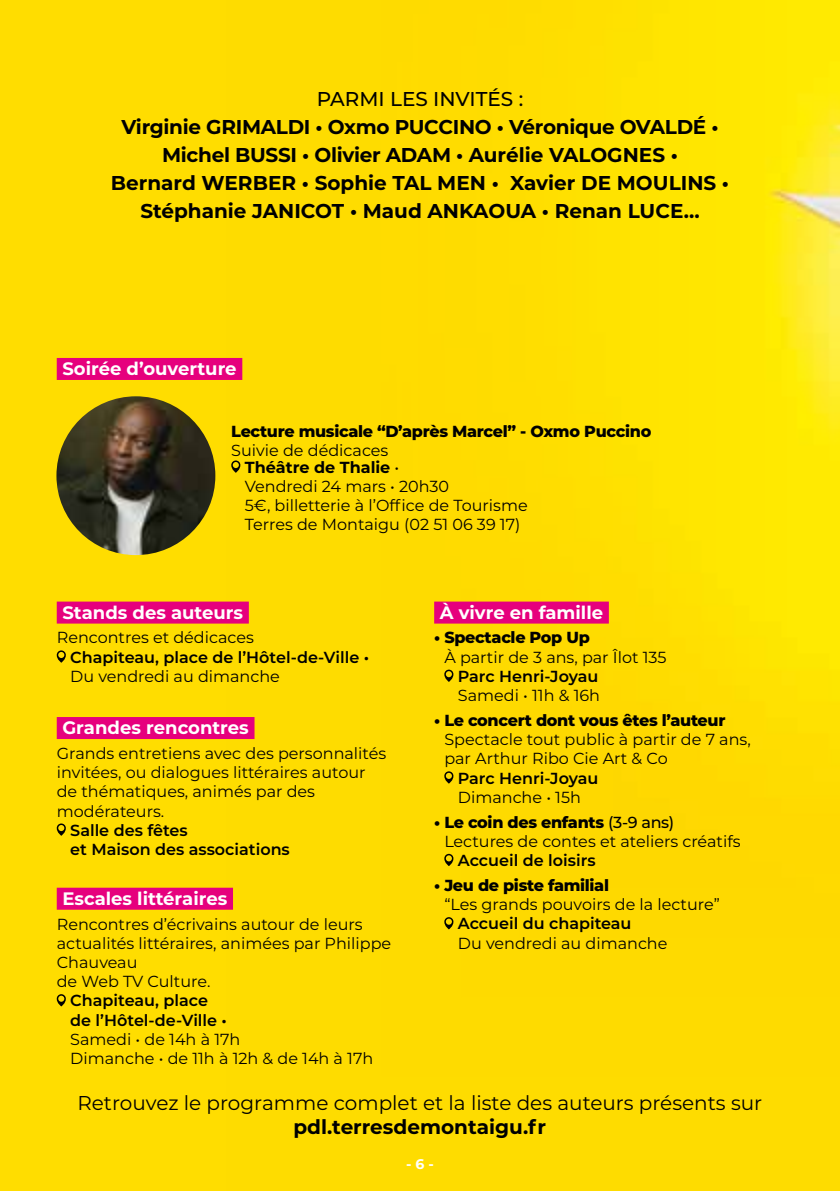
<style>
.page{position:relative;width:840px;height:1191px;background:#fff}
.page>*{position:absolute;margin:0;border:0;box-sizing:border-box;transform-origin:0 0}
.t1{font:700 20px/28px "Montserrat";letter-spacing:-.005em;color:#000;text-align:center}
.t2{font:20px "Montserrat";color:#000}
.t3{font:500 20px "Montserrat";color:#000}
.t4{font:700 18px "Montserrat";color:#fff}
.t5{font:16px/19.2px "Montserrat";color:#000}
.t6{font:600 16px/19.2px "Montserrat";color:#000}
.t7{font:800 16px "Montserrat";letter-spacing:-.02em;color:#000}
.t8{font:700 14px "Montserrat";color:#fff}
.s1{font-weight:700}
.s2{font-weight:800}
.s3{font-weight:500}
</style>
<div class="page">
<div style="left:0;top:0;width:839px;height:1191px;background:#fd0"></div>
<img style="left:189px;top:0;width:650px;height:930px">
<div style="left:434px;top:601px;width:174px;height:22px;background:#e6007d"></div>
<svg style="left:444px;top:669px;width:9px;height:13px"></svg>
<svg style="left:444px;top:771px;width:9px;height:12px"></svg>
<svg style="left:444px;top:854px;width:9px;height:12px"></svg>
<svg style="left:444px;top:917px;width:9px;height:12px"></svg>
<img style="left:56px;top:396px;width:159px;height:159px;border-radius:79px">
<svg style="left:231px;top:460px;width:9px;height:13px"></svg>
<div style="left:57px;top:601px;width:192px;height:22px;background:#e6007d"></div>
<div style="left:57px;top:717px;width:197px;height:22px;background:#e6007d"></div>
<div style="left:57px;top:887px;width:176px;height:22px;background:#e6007d"></div>
<svg style="left:57px;top:650px;width:9px;height:12px"></svg>
<svg style="left:57px;top:823px;width:9px;height:12px"></svg>
<svg style="left:57px;top:994px;width:9px;height:12px"></svg>
<div style="left:57px;top:358px;width:185px;height:22px;background:#e6007d"></div>
<p class="t3" style="left:316px;top:85px;width:208px">PARMI LES INVITÉS :</p>
<p class="t1" style="left:111px;top:111px;width:619px">Virginie GRIMALDI • Oxmo PUCCINO • Véronique OVALDÉ • Michel BUSSI • Olivier ADAM • Aurélie VALOGNES •<br>Bernard WERBER • Sophie TAL MEN • Xavier DE MOULINS • Stéphanie JANICOT • Maud ANKAOUA • Renan LUCE…</p>
<p class="t4" style="left:62px;top:355px;width:176px">Soirée d’ouverture</p>
<p class="t7" style="left:231px;top:419px;width:421px">Lecture musicale “D’après Marcel” - Oxmo Puccino</p>
<p class="t5" style="left:245px;top:441px;width:156px;line-height:17px;text-indent:-14px">Suivie de dédicaces<br><span class="s1">Théâtre de Thalie</span> •</p>
<p class="t5" style="left:245px;top:476px;width:284px">Vendredi 24 mars • 20h30<br>5€, billetterie à l’Office de Tourisme<br>Terres de Montaigu (02 51 06 39 17)</p>
<p class="t4" style="left:62px;top:599px;width:182px">Stands des auteurs</p>
<p class="t5" style="left:57px;top:627px;width:199px">Rencontres et dédicaces</p>
<p class="t6" style="left:70px;top:646px;width:300px">Chapiteau, place de l’Hôtel-de-Ville •</p>
<p class="t5" style="left:70px;top:666px;width:211px">Du vendredi au dimanche</p>
<p class="t4" style="left:62px;top:714px;width:188px">Grandes rencontres</p>
<p class="t5" style="left:57px;top:743px;width:331px">Grands entretiens avec des personnalités invitées, ou dialogues littéraires autour de thématiques, animés par des modérateurs.</p>
<p class="t6" style="left:70px;top:819px;width:221px">Salle des fêtes<br>et Maison des associations</p>
<p class="t4" style="left:62px;top:885px;width:166px">Escales littéraires</p>
<p class="t5" style="left:57px;top:913px;width:336px">Rencontres d’écrivains autour de leurs actualités littéraires, animées par Philippe<br>Chauveau<br>de Web TV Culture.</p>
<p class="t6" style="left:70px;top:990px;width:158px">Chapiteau, place de l’Hôtel-de-Ville •</p>
<p class="t5" style="left:70px;top:1029px;width:304px">Samedi • de 14h à 17h<br>Dimanche • de 11h à 12h &amp; de 14h à 17h</p>
<p class="t4" style="left:439px;top:599px;width:165px">À vivre en famille</p>
<p class="t7" style="left:434px;top:626px;width:157px">• Spectacle Pop Up</p>
<p class="t5" style="left:444px;top:647px;width:223px">À partir de 3 ans, par Îlot 135</p>
<p class="t6" style="left:457px;top:666px;width:142px">Parc Henri-Joyau</p>
<p class="t5" style="left:457px;top:685px;width:144px">Samedi • 11h &amp; 16h</p>
<p class="t7" style="left:434px;top:708px;width:292px">• Le concert dont vous êtes l’auteur</p>
<p class="t5" style="left:444px;top:729px;width:308px">Spectacle tout public à partir de 7 ans, par Arthur Ribo Cie Art &amp; Co</p>
<p class="t6" style="left:457px;top:767px;width:142px">Parc Henri-Joyau</p>
<p class="t5" style="left:457px;top:787px;width:124px">Dimanche • 15h</p>
<p class="t5" style="left:444px;top:812px;width:297px;text-indent:-10px"><span class="s2">• Le coin des enfants</span> <span class="s3">(3-9 ans)<br></span>Lectures de contes et ateliers créatifs</p>
<p class="t6" style="left:457px;top:850px;width:139px">Accueil de loisirs</p>
<p class="t7" style="left:434px;top:873px;width:176px">• Jeu de piste familial</p>
<p class="t5" style="left:444px;top:894px;width:277px">“Les grands pouvoirs de la lecture”</p>
<p class="t6" style="left:457px;top:913px;width:175px">Accueil du chapiteau</p>
<p class="t5" style="left:457px;top:932px;width:211px">Du vendredi au dimanche</p>
<p class="t2" style="left:77px;top:1089px;width:686px">Retrouvez le programme complet et la liste des auteurs présents sur</p>
<p class="t1" style="left:293px;top:1112px;width:254px">pdl.terresdemontaigu.fr</p>
<p class="t8" style="left:406px;top:1154px;width:29px">- 6 -</p>
</div>
